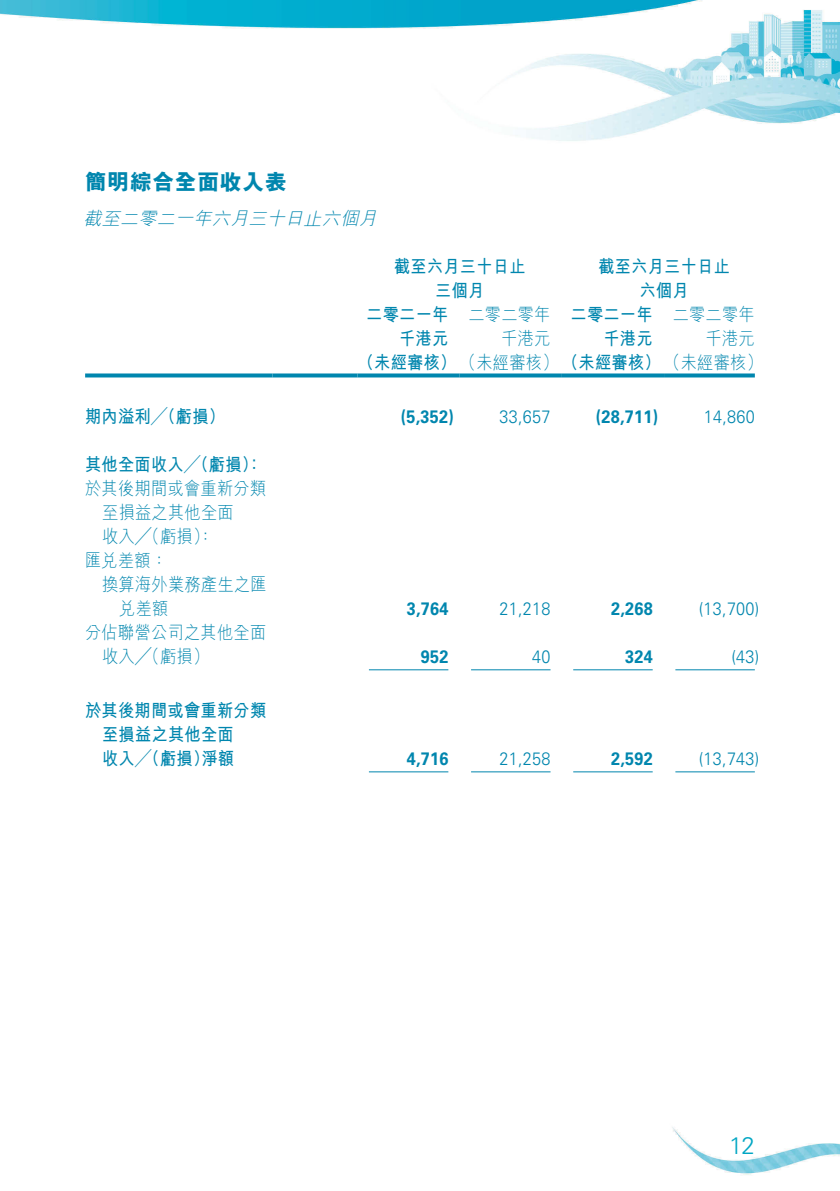
<style>
.page{position:relative;width:840px;height:1191px;background:#fff}
.page>*{position:absolute;margin:0;border:0;box-sizing:border-box;transform-origin:0 0}
.t1{font:300 24px "Univers LT Std";color:#00a6c3}
.t2{font:800 22px "M Hei HK";letter-spacing:.02em;color:#0086ae}
.t3{font:700 18px/24px "M Hei HK";letter-spacing:.015em;color:#0086ae;text-align:center;scale:.9 1}
.t4{font:300 18px/24px "M Hei HK";letter-spacing:.015em;color:#0086ae;scale:.9 1}
.t5{font:300 18px "Univers LT Std";letter-spacing:.015em;color:#0086ae;scale:.9 1}
.t6{font:700 18px "Univers LT Std";letter-spacing:.015em;color:#0086ae;scale:.9 1}
.t7{font:italic 300 18px "M Hei HK";color:#0086ae}
.s1{font-weight:300}
</style>
<div class="page">
<img style="left:0;top:0;width:839px;height:141px">
<img style="left:672px;top:1127px;width:167px;height:48px">
<svg style="left:85px;top:373px;width:187px;height:4px"></svg>
<svg style="left:272px;top:373px;width:85px;height:4px"></svg>
<svg style="left:357px;top:373px;width:102px;height:4px"></svg>
<svg style="left:459px;top:373px;width:102px;height:4px"></svg>
<svg style="left:561px;top:373px;width:102px;height:4px"></svg>
<svg style="left:663px;top:373px;width:91px;height:4px"></svg>
<hr style="left:369px;top:669px;width:79px;height:1px;background:#0086ae">
<hr style="left:471px;top:669px;width:79px;height:1px;background:#0086ae">
<hr style="left:573px;top:669px;width:79px;height:1px;background:#0086ae">
<hr style="left:675px;top:669px;width:79px;height:1px;background:#0086ae">
<hr style="left:369px;top:771px;width:79px;height:1px;background:#0086ae">
<hr style="left:471px;top:771px;width:79px;height:1px;background:#0086ae">
<hr style="left:573px;top:771px;width:79px;height:1px;background:#0086ae">
<hr style="left:675px;top:771px;width:79px;height:1px;background:#0086ae">
<p class="t2" style="left:85px;top:167px;width:203px">簡明綜合全面收入表</p>
<p class="t7" style="left:83px;top:206px;width:300px">截至二零二一年六月三十日止六個月</p>
<p class="t3" style="left:85px;top:403px;width:157px">期內溢利╱（虧損(</p>
<p class="t3" style="left:85px;top:451px;width:198px">其他全面收入╱（虧損：(</p>
<p class="t4" style="left:85px;top:476px;width:203px">於其後期間或會重新分類</p>
<p class="t4" style="left:102px;top:500px;width:148px">至損益之其他全面</p>
<p class="t4" style="left:102px;top:524px;width:125px">收入╱（虧損：(</p>
<p class="t4" style="left:85px;top:548px;width:93px">匯兌差額：</p>
<p class="t4" style="left:102px;top:572px;width:184px">換算海外業務產生之匯</p>
<p class="t4" style="left:85px;top:596px;width:203px;text-indent:34px">兌差額<br>分佔聯營公司之其他全面</p>
<p class="t4" style="left:102px;top:644px;width:120px">收入╱（虧損(</p>
<p class="t3" style="left:102px;top:697px;width:184px;text-align:left;text-indent:-17px">於其後期間或會重新分類至損益之其他全面</p>
<p class="t3" style="left:102px;top:745px;width:120px">收入╱（虧損）</p>
<p class="t3" style="left:201px;top:745px;width:38px">淨額</p>
<p class="t3" style="left:393px;top:253px;width:148px">截至六月三十日止三個月</p>
<p class="t3" style="left:598px;top:253px;width:148px">截至六月三十日止六個月</p>
<p class="t4" style="left:672px;top:302px;width:93px">二零二零年</p>
<p class="t4" style="left:468px;top:302px;width:93px">二零二零年</p>
<p class="t3" style="left:366px;top:301px;width:93px">二零二一年</p>
<p class="t3" style="left:570px;top:301px;width:93px">二零二一年</p>
<p class="t4" style="left:501px;top:326px;width:56px">千港元</p>
<p class="t4" style="left:705px;top:326px;width:56px">千港元</p>
<p class="t3" style="left:357px;top:325px;width:451px;text-align:left;text-indent:41px">千港元<br>（未經審核）<span class="s1">（未經審核）</span>（未經審核）<span class="s1">（未經審核(</span></p>
<p class="t5" style="left:703px;top:406px;width:58px">14,860</p>
<p class="t3" style="left:603px;top:325px;width:56px">千港元</p>
<p class="t6" style="left:400px;top:406px;width:60px">)5,352(</p>
<p class="t6" style="left:595px;top:406px;width:71px">)28,711(</p>
<p class="t5" style="left:499px;top:406px;width:58px">33,657</p>
<p class="t6" style="left:406px;top:598px;width:48px">3,764</p>
<p class="t5" style="left:499px;top:598px;width:58px">21,218</p>
<p class="t6" style="left:610px;top:598px;width:48px">2,268</p>
<p class="t5" style="left:698px;top:598px;width:69px">)13,700(</p>
<p class="t6" style="left:420px;top:646px;width:32px">952</p>
<p class="t5" style="left:532px;top:646px;width:22px">40</p>
<p class="t6" style="left:624px;top:646px;width:32px">324</p>
<p class="t5" style="left:731px;top:646px;width:32px">)43(</p>
<p class="t6" style="left:406px;top:748px;width:48px">4,716</p>
<p class="t5" style="left:499px;top:748px;width:58px">21,258</p>
<p class="t6" style="left:610px;top:748px;width:48px">2,592</p>
<p class="t5" style="left:698px;top:748px;width:69px">)13,743(</p>
<h1 class="t1" style="left:728px;top:1131px;width:27px">12</h1>
</div>
